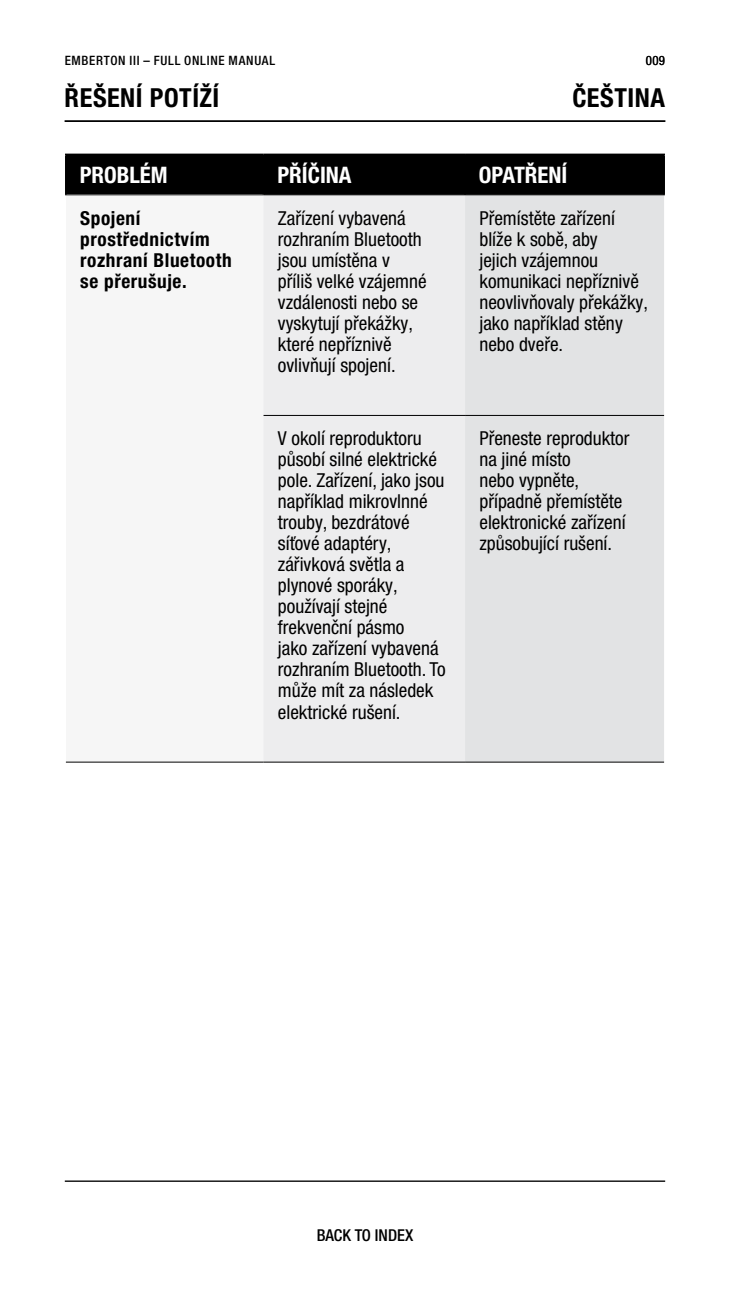
<style>
.page{position:relative;width:730px;height:1297px;background:#fff}
.page>*{position:absolute;margin:0;border:0;box-sizing:border-box;transform-origin:0 0}
.t1{font:700 condensed 26.25px "Helvetica Neue LTW1 G";letter-spacing:.02em;color:#000}
.t2{font:700 condensed 22.75px "Helvetica Neue LTW1 G";color:#fff}
.t3{font:condensed 19.25px/21px "Helvetica Neue LTW1 G";color:#000}
.t4{font:700 condensed 19.25px/21px "Helvetica Neue LTW1 G";letter-spacing:.03em;color:#000}
.t5{font:500 condensed 16.45px "Helvetica Neue LTW1 G";color:#000}
.t6{font:500 condensed 12.95px "Helvetica Neue LTW1 G";letter-spacing:.055em;color:#000}
.t7{font:condensed 12.95px "Helvetica Neue LTW1 G";color:#000}
</style>
<div class="page">
<hr style="left:65px;top:1180px;width:599px;height:1px;background:#000">
<hr style="left:65px;top:120px;width:600px;height:2px;background:#000">
<div style="left:67px;top:155px;width:596px;height:39px;background:#000"></div>
<div style="left:66px;top:195px;width:197px;height:567px;background:#f6f6f6"></div>
<div style="left:263px;top:195px;width:202px;height:566px;background:#ededee"></div>
<div style="left:465px;top:195px;width:198px;height:566px;background:#e2e3e4"></div>
<hr style="left:65px;top:155px;width:2px;height:39px;background:#000">
<hr style="left:262px;top:155px;width:2px;height:39px;background:#000">
<hr style="left:65px;top:154px;width:198px;height:1px;background:#000">
<hr style="left:464px;top:155px;width:1px;height:39px;background:#000">
<hr style="left:263px;top:154px;width:202px;height:1px;background:#000">
<hr style="left:663px;top:155px;width:1px;height:39px;background:#000">
<hr style="left:465px;top:154px;width:199px;height:1px;background:#000">
<hr style="left:65px;top:194px;width:198px;height:1px;background:#000">
<hr style="left:263px;top:194px;width:202px;height:1px;background:#000">
<hr style="left:465px;top:194px;width:199px;height:1px;background:#000">
<hr style="left:263px;top:415px;width:202px;height:1px;background:#000">
<hr style="left:465px;top:415px;width:198px;height:1px;background:#000">
<hr style="left:263px;top:761px;width:202px;height:1px;background:#000">
<hr style="left:465px;top:761px;width:198px;height:1px;background:#000">
<hr style="left:66px;top:761px;width:197px;height:1px;background:#000">
<p class="t6" style="left:65px;top:52px;width:212px">EMBERTON III – FULL ONLINE MANUAL</p>
<p class="t7" style="left:645px;top:53px;width:21px">009</p>
<h1 class="t1" style="left:65px;top:82px;width:156px">ŘEŠENÍ POTÍŽÍ</h1>
<h1 class="t1" style="left:572px;top:82px;width:94px">ČEŠTINA</h1>
<p class="t2" style="left:80px;top:162px;width:89px">PROBLÉM</p>
<p class="t2" style="left:277px;top:162px;width:76px">PŘÍČINA</p>
<p class="t2" style="left:478px;top:162px;width:90px">OPATŘENÍ</p>
<p class="t4" style="left:80px;top:207px;width:153px">Spojení prostřednictvím rozhraní Bluetooth se přerušuje.</p>
<p class="t3" style="left:278px;top:207px;width:150px">Zařízení vybavená rozhraním Bluetooth jsou umístěna v příliš velké vzájemné vzdálenosti nebo se vyskytují překážky, které nepříznivě ovlivňují spojení.</p>
<p class="t3" style="left:479px;top:207px;width:170px">Přemístěte zařízení blíže k sobě, aby<br>jejich vzájemnou komunikaci nepříznivě neovlivňovaly překážky, jako například stěny nebo dveře.</p>
<p class="t3" style="left:278px;top:428px;width:169px">V okolí reproduktoru působí silné elektrické pole. Zařízení, jako jsou například mikrovlnné trouby, bezdrátové síťové adaptéry, zářivková světla a plynové sporáky, používají stejné frekvenční pásmo<br>jako zařízení vybavená rozhraním Bluetooth. To může mít za následek elektrické rušení.</p>
<p class="t3" style="left:479px;top:428px;width:151px">Přeneste reproduktor na jiné místo<br>nebo vypněte, případně přemístěte elektronické zařízení způsobující rušení.</p>
<p class="t5" style="left:316px;top:1225px;width:98px">BACK TO INDEX</p>
</div>
